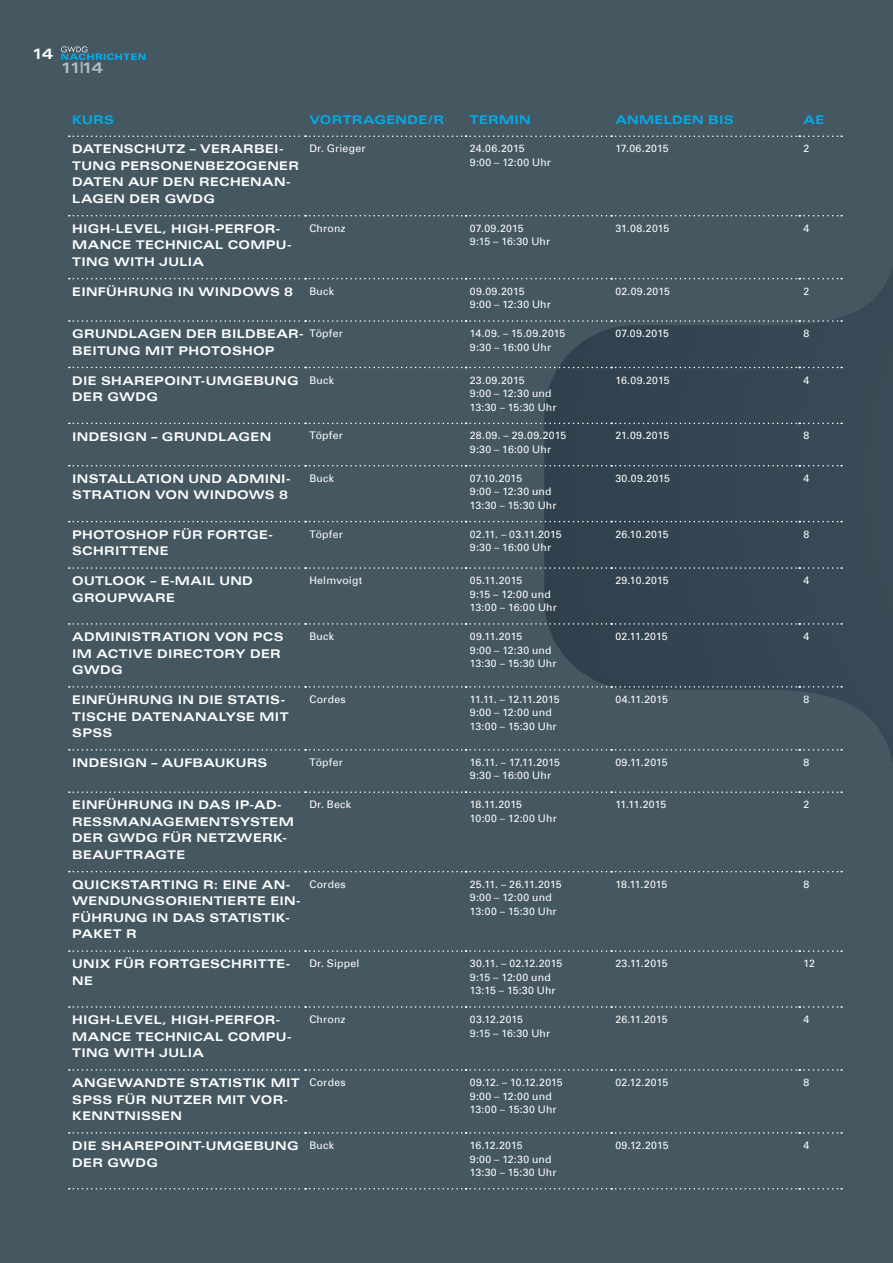
<style>
.page{position:relative;width:893px;height:1263px;background:#455761}
.page>*{position:absolute;margin:0;border:0;box-sizing:border-box;transform-origin:0 0}
.t1{font:15.3px "Univers Com 63 Bold Ext";color:#adbec7}
.t2{font:15px "Univers Com 63 Bold Ext";color:#fff}
.t3{font:12px/16.5px "Univers Com 63 Bold Ext";letter-spacing:.025em;color:#fff}
.t4{font:12px "Univers Com 63 Bold Ext";letter-spacing:.025em;color:#00aeef}
.t5{font:10.5px/13.5px "Univers Com 55 Roman";letter-spacing:.02em;color:#fff}
.t6{font:10.5px/13.5px "Univers Com 55 Roman";letter-spacing:-.005em;color:#fff}
</style>
<div class="page">
<svg style="left:544px;top:135px;width:349px;height:936px"></svg>
<svg style="left:61px;top:46px;width:84px;height:14px"></svg>
<svg style="left:69px;top:135px;width:773px;height:2px"></svg>
<svg style="left:69px;top:215px;width:773px;height:1px"></svg>
<svg style="left:69px;top:278px;width:773px;height:1px"></svg>
<svg style="left:69px;top:320px;width:773px;height:2px"></svg>
<svg style="left:69px;top:367px;width:773px;height:1px"></svg>
<svg style="left:69px;top:423px;width:773px;height:1px"></svg>
<svg style="left:69px;top:465px;width:773px;height:1px"></svg>
<svg style="left:69px;top:521px;width:773px;height:1px"></svg>
<svg style="left:69px;top:567px;width:773px;height:2px"></svg>
<svg style="left:69px;top:623px;width:773px;height:2px"></svg>
<svg style="left:69px;top:686px;width:773px;height:2px"></svg>
<svg style="left:69px;top:749px;width:773px;height:1px"></svg>
<svg style="left:69px;top:791px;width:773px;height:2px"></svg>
<svg style="left:69px;top:871px;width:773px;height:1px"></svg>
<svg style="left:69px;top:950px;width:773px;height:2px"></svg>
<svg style="left:69px;top:1006px;width:773px;height:2px"></svg>
<svg style="left:69px;top:1069px;width:773px;height:2px"></svg>
<svg style="left:69px;top:1132px;width:773px;height:2px"></svg>
<svg style="left:69px;top:1188px;width:773px;height:1px"></svg>
<h2 class="t2" style="left:32px;top:45px;width:22px">14</h2>
<h1 class="t1" style="left:61px;top:59px;width:44px">11|14</h1>
<p class="t4" style="left:72px;top:112px;width:43px">KURS</p>
<p class="t4" style="left:309px;top:112px;width:136px">VORTRAGENDE/R</p>
<p class="t4" style="left:470px;top:112px;width:62px">TERMIN</p>
<p class="t4" style="left:615px;top:112px;width:120px">ANMELDEN BIS</p>
<p class="t4" style="left:803px;top:112px;width:22px">AE</p>
<p class="t3" style="left:72px;top:141px;width:228px">DATENSCHUTZ – VERARBEI-<br>TUNG PERSONENBEZOGENER<br>DATEN AUF DEN RECHENAN-<br>LAGEN DER GWDG</p>
<p class="t5" style="left:309px;top:142px;width:58px">Dr. Grieger</p>
<p class="t5" style="left:470px;top:142px;width:83px">24.06.2015<br>9:00 – 12:00 Uhr</p>
<p class="t5" style="left:615px;top:142px;width:55px">17.06.2015</p>
<p class="t5" style="left:803px;top:142px;width:7px">2</p>
<p class="t3" style="left:72px;top:220px;width:221px">HIGH-LEVEL, HIGH-PERFOR-<br>MANCE TECHNICAL COMPU-<br>TING WITH JULIA</p>
<p class="t5" style="left:309px;top:221px;width:37px">Chronz</p>
<p class="t5" style="left:470px;top:221px;width:82px">07.09.2015<br>9:15 – 16:30 Uhr</p>
<p class="t5" style="left:615px;top:221px;width:56px">31.08.2015</p>
<p class="t5" style="left:803px;top:221px;width:7px">4</p>
<p class="t3" style="left:72px;top:283px;width:222px">EINFÜHRUNG IN WINDOWS 8</p>
<p class="t5" style="left:309px;top:284px;width:26px">Buck</p>
<p class="t5" style="left:470px;top:284px;width:83px">09.09.2015<br>9:00 – 12:30 Uhr</p>
<p class="t5" style="left:615px;top:284px;width:56px">02.09.2015</p>
<p class="t5" style="left:803px;top:284px;width:7px">2</p>
<p class="t3" style="left:72px;top:326px;width:233px">GRUNDLAGEN DER BILDBEAR-<br>BEITUNG MIT PHOTOSHOP</p>
<p class="t5" style="left:309px;top:327px;width:35px">Töpfer</p>
<p class="t5" style="left:470px;top:327px;width:97px">14.09. – 15.09.2015<br>9:30 – 16:00 Uhr</p>
<p class="t5" style="left:615px;top:327px;width:55px">07.09.2015</p>
<p class="t5" style="left:803px;top:327px;width:7px">8</p>
<p class="t3" style="left:72px;top:372px;width:228px">DIE SHAREPOINT-UMGEBUNG<br>DER GWDG</p>
<p class="t5" style="left:309px;top:373px;width:26px">Buck</p>
<p class="t5" style="left:470px;top:373px;width:88px">23.09.2015<br>9:00 – 12:30 und<br>13:30 – 15:30 Uhr</p>
<p class="t5" style="left:615px;top:373px;width:56px">16.09.2015</p>
<p class="t5" style="left:803px;top:373px;width:7px">4</p>
<p class="t3" style="left:72px;top:428px;width:200px">INDESIGN – GRUNDLAGEN</p>
<p class="t5" style="left:309px;top:429px;width:35px">Töpfer</p>
<p class="t5" style="left:470px;top:429px;width:98px">28.09. – 29.09.2015<br>9:30 – 16:00 Uhr</p>
<p class="t5" style="left:615px;top:429px;width:55px">21.09.2015</p>
<p class="t5" style="left:803px;top:429px;width:7px">8</p>
<p class="t3" style="left:72px;top:470px;width:220px">INSTALLATION UND ADMINI-<br>STRATION VON WINDOWS 8</p>
<p class="t5" style="left:309px;top:471px;width:26px">Buck</p>
<p class="t5" style="left:470px;top:471px;width:88px">07.10.2015<br>9:00 – 12:30 und<br>13:30 – 15:30 Uhr</p>
<p class="t5" style="left:615px;top:471px;width:56px">30.09.2015</p>
<p class="t5" style="left:803px;top:471px;width:7px">4</p>
<p class="t3" style="left:72px;top:526px;width:202px">PHOTOSHOP FÜR FORTGE-<br>SCHRITTENE</p>
<p class="t5" style="left:309px;top:527px;width:35px">Töpfer</p>
<p class="t5" style="left:470px;top:527px;width:93px">02.11. – 03.11.2015<br>9:30 – 16:00 Uhr</p>
<p class="t5" style="left:615px;top:527px;width:55px">26.10.2015</p>
<p class="t5" style="left:803px;top:527px;width:7px">8</p>
<p class="t3" style="left:72px;top:573px;width:182px">OUTLOOK – E-MAIL UND<br>GROUPWARE</p>
<p class="t5" style="left:309px;top:574px;width:54px">Helmvoigt</p>
<p class="t5" style="left:470px;top:574px;width:88px">05.11.2015<br>9:15 – 12:00 und<br>13:00 – 16:00 Uhr</p>
<p class="t5" style="left:615px;top:574px;width:55px">29.10.2015</p>
<p class="t5" style="left:803px;top:574px;width:7px">4</p>
<p class="t3" style="left:72px;top:628px;width:213px">ADMINISTRATION VON PCS<br>IM ACTIVE DIRECTORY DER<br>GWDG</p>
<p class="t5" style="left:309px;top:629px;width:26px">Buck</p>
<p class="t5" style="left:470px;top:629px;width:88px">09.11.2015<br>9:00 – 12:30 und<br>13:30 – 15:30 Uhr</p>
<p class="t5" style="left:615px;top:630px;width:54px">02.11.2015</p>
<p class="t5" style="left:803px;top:630px;width:7px">4</p>
<p class="t3" style="left:72px;top:691px;width:218px">EINFÜHRUNG IN DIE STATIS-<br>TISCHE DATENANALYSE MIT<br>SPSS</p>
<p class="t5" style="left:309px;top:692px;width:38px">Cordes</p>
<p class="t5" style="left:470px;top:692px;width:91px">11.11. – 12.11.2015<br>9:00 – 12:00 und<br>13:00 – 15:30 Uhr</p>
<p class="t5" style="left:615px;top:692px;width:54px">04.11.2015</p>
<p class="t5" style="left:803px;top:692px;width:7px">8</p>
<p class="t3" style="left:72px;top:754px;width:197px">INDESIGN – AUFBAUKURS</p>
<p class="t5" style="left:309px;top:755px;width:35px">Töpfer</p>
<p class="t6" style="left:470px;top:755px;width:92px">16.11. – 17.11.2015<br>9:30 – 16:00 Uhr</p>
<p class="t5" style="left:615px;top:755px;width:54px">09.11.2015</p>
<p class="t5" style="left:803px;top:755px;width:7px">8</p>
<p class="t3" style="left:72px;top:797px;width:223px">EINFÜHRUNG IN DAS IP-AD-<br>RESSMANAGEMENTSYSTEM<br>DER GWDG FÜR NETZWERK-<br>BEAUFTRAGTE</p>
<p class="t5" style="left:309px;top:798px;width:43px">Dr. Beck</p>
<p class="t5" style="left:470px;top:798px;width:88px">18.11.2015<br>10:00 – 12:00 Uhr</p>
<p class="t5" style="left:615px;top:798px;width:52px">11.11.2015</p>
<p class="t5" style="left:803px;top:798px;width:7px">2</p>
<p class="t3" style="left:72px;top:876px;width:230px">QUICKSTARTING R: EINE AN-<br>WENDUNGSORIENTIERTE EIN-<br>FÜHRUNG IN DAS STATISTIK-<br>PAKET R</p>
<p class="t5" style="left:309px;top:877px;width:38px">Cordes</p>
<p class="t5" style="left:470px;top:877px;width:93px">25.11. – 26.11.2015<br>9:00 – 12:00 und<br>13:00 – 15:30 Uhr</p>
<p class="t5" style="left:615px;top:877px;width:54px">18.11.2015</p>
<p class="t5" style="left:803px;top:877px;width:7px">8</p>
<p class="t3" style="left:72px;top:956px;width:219px">UNIX FÜR FORTGESCHRITTE-<br>NE</p>
<p class="t5" style="left:309px;top:957px;width:52px">Dr. Sippel</p>
<p class="t5" style="left:470px;top:957px;width:94px">30.11. – 02.12.2015<br>9:15 – 12:00 und<br>13:15 – 15:30 Uhr</p>
<p class="t5" style="left:615px;top:957px;width:54px">23.11.2015</p>
<p class="t5" style="left:803px;top:957px;width:13px">12</p>
<p class="t3" style="left:72px;top:1011px;width:221px">HIGH-LEVEL, HIGH-PERFOR-<br>MANCE TECHNICAL COMPU-<br>TING WITH JULIA</p>
<p class="t5" style="left:309px;top:1013px;width:37px">Chronz</p>
<p class="t5" style="left:470px;top:1013px;width:82px">03.12.2015<br>9:15 – 16:30 Uhr</p>
<p class="t5" style="left:615px;top:1013px;width:54px">26.11.2015</p>
<p class="t5" style="left:803px;top:1013px;width:7px">4</p>
<p class="t3" style="left:72px;top:1074px;width:229px">ANGEWANDTE STATISTIK MIT<br>SPSS FÜR NUTZER MIT VOR-<br>KENNTNISSEN</p>
<p class="t5" style="left:309px;top:1075px;width:38px">Cordes</p>
<p class="t5" style="left:470px;top:1075px;width:94px">09.12. – 10.12.2015<br>9:00 – 12:00 und<br>13:00 – 15:30 Uhr</p>
<p class="t5" style="left:615px;top:1075px;width:54px">02.12.2015</p>
<p class="t5" style="left:803px;top:1075px;width:7px">8</p>
<p class="t3" style="left:72px;top:1137px;width:228px">DIE SHAREPOINT-UMGEBUNG<br>DER GWDG</p>
<p class="t5" style="left:309px;top:1138px;width:26px">Buck</p>
<p class="t5" style="left:470px;top:1138px;width:88px">16.12.2015<br>9:00 – 12:30 und<br>13:30 – 15:30 Uhr</p>
<p class="t5" style="left:615px;top:1138px;width:55px">09.12.2015</p>
<p class="t5" style="left:803px;top:1138px;width:7px">4</p>
</div>
